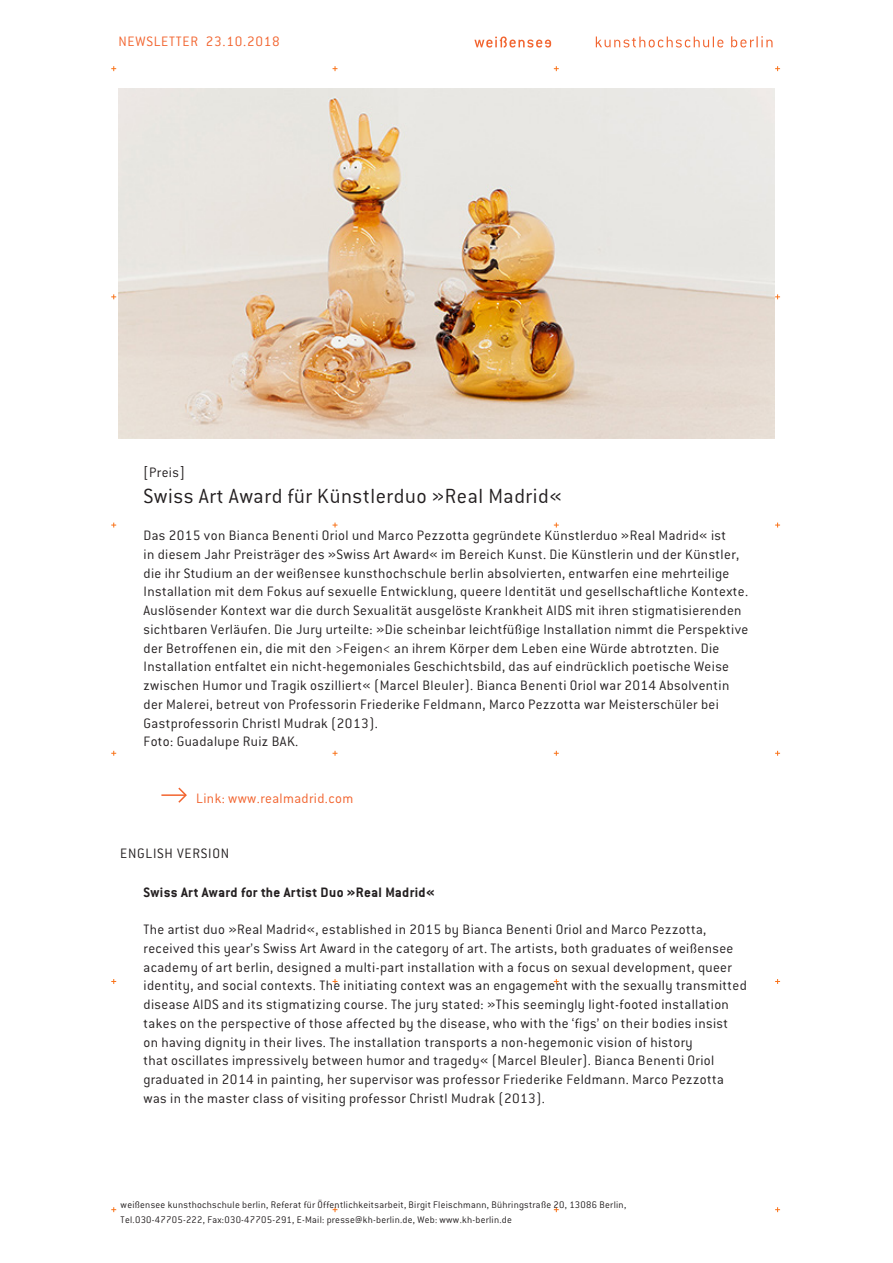
<style>
.page{position:relative;width:893px;height:1263px;background:#fff}
.page>*{position:absolute;margin:0;border:0;box-sizing:border-box;transform-origin:0 0}
.Überschrift{font:300 22.5px "Weissensee Diktator";letter-spacing:.025em;color:#231f20}
.Fließtext{font:300 15px/18.8px "Weissensee Diktator";letter-spacing:.025em;color:#231f20}
.t1{font:700 15px "Weissensee Diktator";letter-spacing:.025em;color:#231f20}
.t2{font:300 15px "Weissensee Diktator";letter-spacing:.025em;color:#f2642f}
.t3{font:300 15px "Weissensee Diktator";letter-spacing:.05em;color:#f2642f}
.Fließtext-2{font:300 15px "Weissensee Diktator";letter-spacing:.05em;color:#231f20}
.Kategorie_der_News{font:300 15px "Weissensee Diktator";letter-spacing:.025em;color:#231f20}
.t4{font:300 10.5px/15px "Weissensee Diktator";letter-spacing:.025em;color:#231f20}
</style>
<div class="page">
<svg style="left:474px;top:37px;width:77px;height:11px"></svg>
<svg style="left:596px;top:37px;width:127px;height:11px"></svg>
<svg style="left:731px;top:36px;width:41px;height:11px"></svg>
<hr style="left:161px;top:794px;width:25px;height:2px;background:#f2642f">
<svg style="left:177px;top:787px;width:10px;height:16px"></svg>
<img style="left:119px;top:88px;width:655px;height:350px">
<p class="t3" style="left:119px;top:34px;width:163px">NEWSLETTER 23.10.2018</p>
<p class="Kategorie_der_News" style="left:144px;top:464px;width:43px">[Preis]</p>
<p class="Überschrift" style="left:144px;top:483px;width:420px">Swiss Art Award für Künstlerduo »Real Madrid«</p>
<p class="Fließtext" style="left:144px;top:526px;width:606px">Das 2015 von Bianca Benenti Oriol und Marco Pezzotta gegründete Künstlerduo »Real Madrid« ist<br>in diesem Jahr Preisträger des »Swiss Art Award« im Bereich Kunst. Die Künstlerin und der Künstler, die ihr Studium an der weißensee kunsthochschule berlin absolvierten, entwarfen eine mehrteilige Installation mit dem Fokus auf sexuelle Entwicklung, queere Identität und gesellschaftliche Kontexte.<br>Auslösender Kontext war die durch Sexualität ausgelöste Krankheit AIDS mit ihren stigmatisierenden sichtbaren Verläufen. Die Jury urteilte: »Die scheinbar leichtfüßige Installation nimmt die Perspektive der Betroffenen ein, die mit den &gt;Feigen&lt; an ihrem Körper dem Leben eine Würde abtrotzten. Die Installation entfaltet ein nicht-hegemoniales Geschichtsbild, das auf eindrücklich poetische Weise zwischen Humor und Tragik oszilliert« (Marcel Bleuler). Bianca Benenti Oriol war 2014 Absolventin der Malerei, betreut von Professorin Friederike Feldmann, Marco Pezzotta war Meisterschüler bei Gastprofessorin Christl Mudrak (2013).</p>
<p class="Fließtext" style="left:144px;top:732px;width:156px">Foto: Guadalupe Ruiz BAK.</p>
<p class="t2" style="left:196px;top:790px;width:159px">Link: www.realmadrid.com</p>
<p class="Fließtext-2" style="left:120px;top:845px;width:111px">ENGLISH VERSION</p>
<p class="t1" style="left:144px;top:883px;width:293px">Swiss Art Award for the Artist Duo »Real Madrid«</p>
<p class="Fließtext" style="left:144px;top:920px;width:605px">The artist duo »Real Madrid«, established in 2015 by Bianca Benenti Oriol and Marco Pezzotta, received this year’s Swiss Art Award in the category of art. The artists, both graduates of weißensee academy of art berlin, designed a multi-part installation with a focus on sexual development, queer identity, and social contexts. The initiating context was an engagement with the sexually transmitted disease AIDS and its stigmatizing course. The jury stated: »This seemingly light-footed installation takes on the perspective of those affected by the disease, who with the ‘figs’ on their bodies insist<br>on having dignity in their lives. The installation transports a non-hegemonic vision of history<br>that oscillates impressively between humor and tragedy« (Marcel Bleuler). Bianca Benenti Oriol graduated in 2014 in painting, her supervisor was professor Friederike Feldmann. Marco Pezzotta was in the master class of visiting professor Christl Mudrak (2013).</p>
<p class="t4" style="left:121px;top:1197px;width:507px">weißensee kunsthochschule berlin, Referat für Öffentlichkeitsarbeit, Birgit Fleischmann, Bühringstraße 20, 13086 Berlin,<br>Tel.030-47705-222, Fax:030-47705-291, E-Mail: presse@kh-berlin.de, Web: www.kh-berlin.de</p>
</div>
